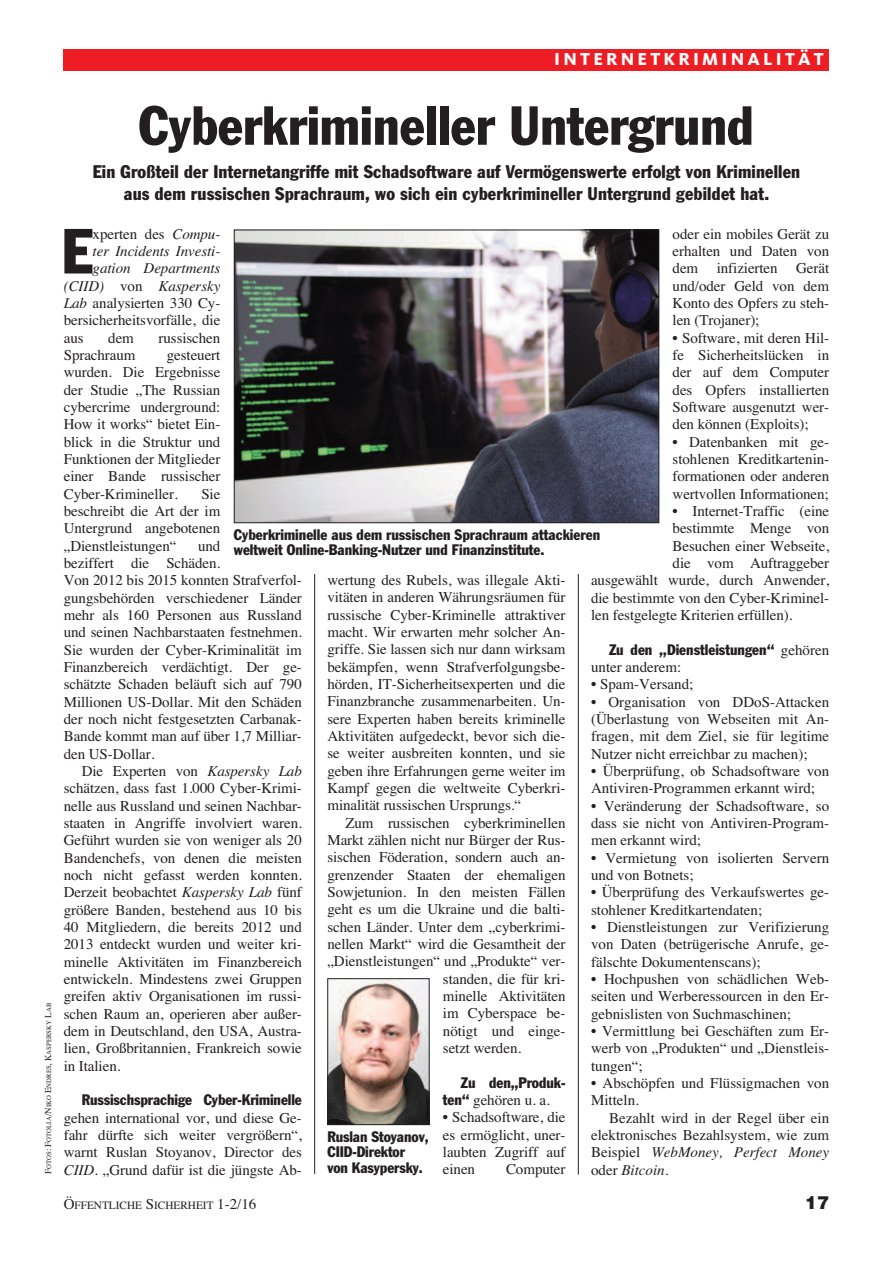
<style>
.page{position:relative;width:893px;height:1263px;background:#fff}
.page>*{position:absolute;margin:0;border:0;box-sizing:border-box;transform-origin:0 0}
.t1{font:condensed 62.55px "Franklin Gothic";color:#231f20}
.t2{font:condensed 54px "Franklin Gothic";color:#231f20}
.t3{font:condensed 18px/21.6px "Franklin Gothic";letter-spacing:.01em;color:#231f20;text-align:center}
.t4{font:800 18px "Kievit";letter-spacing:.175em;color:#fff}
.t5{font:900 18px "Helvetica";color:#231f20}
.t6{font:15px/17.2px "Times";letter-spacing:-.005em;color:#231f20;text-align:justify}
.t7{font:condensed 15px/15.8px "Franklin Gothic";color:#231f20}
.t8{font:italic 15px "Times";letter-spacing:-.005em;color:#231f20}
.t9{font:11.25px "Times";color:#231f20}
.t10{font:6.75px "Times";color:#231f20}
.s1{font-size:9px}
.s2{font-family:"Times";font-stretch:normal}
.s3{font-style:italic}
.s4{font-style:normal}
.s5{font-family:"Franklin Gothic";font-stretch:condensed}
.s6{font-size:15px}
</style>
<div class="page">
<hr style="left:314px;top:574px;width:1px;height:600px;background:#231f20">
<div style="left:64px;top:49px;width:765px;height:21px;background:#ee1d23"></div>
<hr style="left:578px;top:574px;width:1px;height:600px;background:#231f20">
<img style="left:236px;top:232px;width:421px;height:289px">
<div style="left:234px;top:230px;width:425px;height:293px;border:1px solid #231f20"></div>
<img style="left:329px;top:980px;width:98px;height:143px">
<div style="left:327px;top:978px;width:102px;height:147px;border:1px solid #231f20"></div>
<p class="t4" style="left:554px;top:53px;width:271px">INTERNETKRIMINALITÄT</p>
<p class="t10" style="left:45px;top:1174px;width:172px;rotate:-90deg"><span class="s1">F</span>OTOS<span class="s1">: F</span>OTOLIA<span class="s1">/N</span>IKO <span class="s1">E</span>NDRES<span class="s1">, K</span>ASPERSKY <span class="s1">L</span>AB</p>
<h2 class="t2" style="left:139px;top:106px;width:617px">Cyberkrimineller Untergrund</h2>
<p class="t3" style="left:93px;top:162px;width:709px">Ein Großteil der Internetangriffe mit Schadsoftware auf Vermögenswerte erfolgt von Kriminellen aus dem russischen Sprachraum, wo sich ein cyberkrimineller Untergrund gebildet hat.</p>
<p class="t6" style="left:673px;top:225px;width:158px">oder ein mobiles Gerät zu erhalten und Daten von dem infizierten Gerät und/oder Geld von dem Konto des Opfers zu steh&shy;len (Trojaner);</p>
<p class="t6" style="left:673px;top:329px;width:158px">• Software, mit deren Hil&shy;fe Sicherheitslücken in der auf dem Computer des Opfers installierten Software ausgenutzt wer&shy;den können (Exploits);</p>
<p class="t6" style="left:673px;top:433px;width:158px">• Datenbanken mit ge&shy;stohlenen Kreditkartenin&shy;formationen oder anderen wertvollen Informationen;</p>
<p class="t6" style="left:673px;top:502px;width:158px">• Internet-Traffic (eine</p>
<p class="t6" style="left:673px;top:520px;width:158px">bestimmte Menge von</p>
<p class="t6" style="left:673px;top:537px;width:158px">Besuchen einer Webseite,</p>
<p class="t6" style="left:673px;top:554px;width:158px">die vom Auftraggeber</p>
<p class="t6" style="left:591px;top:572px;width:240px">ausgewählt wurde, durch Anwender,</p>
<p class="t6" style="left:591px;top:589px;width:240px">die bestimmte von den Cyber-Kriminel-</p>
<p class="t6" style="left:591px;top:606px;width:203px">len festgelegte Kriterien erfüllen).</p>
<p class="t7" style="left:609px;top:643px;width:222px">Zu den „Dienstleistungen“ <span class="s2">gehören</span></p>
<p class="t6" style="left:591px;top:658px;width:92px">unter anderem:</p>
<p class="t6" style="left:591px;top:675px;width:104px">• Spam-Versand;</p>
<p class="t6" style="left:591px;top:693px;width:240px">• Organisation von DDoS-Attacken (Überlastung von Webseiten mit An&shy;fragen, mit dem Ziel, sie für legitime Nutzer nicht erreichbar zu machen);</p>
<p class="t6" style="left:591px;top:762px;width:240px">• Überprüfung, ob Schadsoftware von<br>Antiviren-Programmen erkannt wird;</p>
<p class="t6" style="left:591px;top:797px;width:240px">• Veränderung der Schadsoftware, so dass sie nicht von Antiviren-Program&shy;men erkannt wird;</p>
<p class="t6" style="left:591px;top:849px;width:240px">• Vermietung von isolierten Servern und von Botnets;</p>
<p class="t6" style="left:591px;top:883px;width:240px">• Überprüfung des Verkaufswertes ge&shy;stohlener Kreditkartendaten;</p>
<p class="t6" style="left:591px;top:918px;width:240px">• Dienstleistungen zur Verifizierung von Daten (betrügerische Anrufe, ge&shy;fälschte Dokumentenscans);</p>
<p class="t6" style="left:591px;top:970px;width:240px">• Hochpushen von schädlichen Web&shy;seiten und Werberessourcen in den Er&shy;gebnislisten von Suchmaschinen;</p>
<p class="t6" style="left:591px;top:1022px;width:240px">• Vermittlung bei Geschäften zum Er&shy;werb von „Produkten“ und „Dienstleis&shy;tungen“;</p>
<p class="t6" style="left:591px;top:1074px;width:240px">• Abschöpfen und Flüssigmachen von<br>Mitteln.</p>
<p class="t6" style="left:591px;top:1109px;width:240px;text-indent:18px">Bezahlt wird in der Regel über ein elektronisches Bezahlsystem, wie zum Beispiel <span class="s3">WebMoney, Perfect Money </span>oder <span class="s3">Bitсoin.</span></p>
<h1 class="t1" style="left:62px;top:229px;width:33px">E</h1>
<p class="t6" style="left:93px;top:225px;width:129px">xperten des <span class="s3">Compu-</span></p>
<p class="t8" style="left:93px;top:242px;width:129px">ter Incidents Investi-</p>
<p class="t8" style="left:93px;top:260px;width:129px">gation Departments</p>
<p class="t8" style="left:64px;top:277px;width:158px">(CIID) <span class="s4">von</span> Kaspersky</p>
<p class="t6" style="left:64px;top:294px;width:158px"><span class="s3">Lab</span> analysierten 330 Cy-</p>
<p class="t6" style="left:64px;top:312px;width:158px">bersicherheitsvorfälle, die</p>
<p class="t6" style="left:64px;top:329px;width:21px">aus</p>
<p class="t6" style="left:108px;top:329px;width:27px">dem</p>
<p class="t6" style="left:159px;top:329px;width:63px">russischen</p>
<p class="t6" style="left:64px;top:346px;width:73px">Sprachraum</p>
<p class="t6" style="left:64px;top:346px;width:158px;text-indent:103px">gesteuert wurden. Die Ergebnisse der Studie „The Russian cybercrime underground:<br>How it works“ bietet Ein&shy;blick in die Struktur und Funktionen der Mitglieder einer Bande russischer Cyber-Krimineller.</p>
<p class="t6" style="left:64px;top:485px;width:158px;text-indent:138px">Sie beschreibt die Art der im Untergrund angebotenen „Dienstleistungen“</p>
<p class="t7" style="left:234px;top:528px;width:368px">Cyberkriminelle aus dem russischen Sprachraum attackieren weltweit Online-Banking-Nutzer und Finanzinstitute.</p>
<p class="t6" style="left:64px;top:537px;width:240px;text-align:left;text-indent:134px">und<br>beziffert die Schäden.<br>Von 2012 bis 2015 konnten Strafverfol&shy;gungsbehörden verschiedener Länder mehr als 160 Personen aus Russland und seinen Nachbarstaaten festnehmen.<br>Sie wurden der Cyber-Kriminalität im<br>Finanzbereich verdächtigt. Der ge&shy;schätzte Schaden beläuft sich auf 790<br>Millionen US-Dollar. Mit den Schäden der noch nicht festgesetzten Carbanak-<br>Bande kommt man auf über 1,7 Milliar&shy;den US-Dollar.</p>
<p class="t6" style="left:64px;top:762px;width:240px;text-indent:18px">Die Experten von <span class="s3">Kaspersky Lab </span>schätzen, dass fast 1.000 Cyber-Krimi&shy;nelle aus Russland und seinen Nachbar&shy;staaten in Angriffe involviert waren.<br>Geführt wurden sie von weniger als 20<br>Bandenchefs, von denen die meisten noch nicht gefasst werden konnten.<br>Derzeit beobachtet <span class="s3">Kaspersky Lab</span> fünf größere Banden, bestehend aus 10 bis 40 Mitgliedern, die bereits 2012 und 2013 entdeckt wurden und weiter kri&shy;minelle Aktivitäten im Finanzbereich entwickeln. Mindestens zwei Gruppen greifen aktiv Organisationen im russi&shy;schen Raum an, operieren aber außer&shy;dem in Deutschland, den USA, Austra&shy;lien, Großbritannien, Frankreich sowie in Italien.</p>
<p class="t7" style="left:82px;top:1093px;width:222px">Russischsprachige Cyber-Kriminelle</p>
<p class="t6" style="left:64px;top:1109px;width:240px">gehen international vor, und diese Ge&shy;fahr dürfte sich weiter vergrößern“, warnt Ruslan Stoyanov, Director des <span class="s3">CIID.</span> „Grund dafür ist die jüngste Ab-</p>
<p class="t6" style="left:327px;top:571px;width:240px">wertung des Rubels, was illegale Akti&shy;vitäten in anderen Währungsräumen für russische Cyber-Kriminelle attraktiver macht. Wir erwarten mehr solcher An&shy;griffe. Sie lassen sich nur dann wirksam bekämpfen, wenn Strafverfolgungsbe&shy;hörden, IT-Sicherheitsexperten und die Finanzbranche zusammenarbeiten. Un&shy;sere Experten haben bereits kriminelle Aktivitäten aufgedeckt, bevor sich die&shy;se weiter ausbreiten konnten, und sie geben ihre Erfahrungen gerne weiter im Kampf gegen die weltweite Cyberkri&shy;minalität russischen Ursprungs.“</p>
<p class="t6" style="left:345px;top:814px;width:222px">Zum russischen cyberkriminellen</p>
<p class="t6" style="left:327px;top:831px;width:240px">Markt zählen nicht nur Bürger der Rus-</p>
<p class="t6" style="left:327px;top:848px;width:240px">sischen Föderation, sondern auch an-</p>
<p class="t6" style="left:327px;top:866px;width:240px">grenzender Staaten der ehemaligen</p>
<p class="t6" style="left:327px;top:883px;width:240px">Sowjetunion. In den meisten Fällen</p>
<p class="t6" style="left:327px;top:900px;width:240px">geht es um die Ukraine und die balti-</p>
<p class="t6" style="left:327px;top:918px;width:240px">schen Länder. Unter dem „cyberkrimi-</p>
<p class="t6" style="left:327px;top:935px;width:240px">nellen Markt“ wird die Gesamtheit der</p>
<p class="t6" style="left:327px;top:952px;width:240px">„Dienstleistungen“ und „Produkte“ ver-</p>
<p class="t6" style="left:443px;top:970px;width:124px">standen, die für kri-</p>
<p class="t6" style="left:443px;top:987px;width:124px">minelle Aktivitäten</p>
<p class="t6" style="left:443px;top:1004px;width:124px">im Cyberspace be-</p>
<p class="t6" style="left:443px;top:1022px;width:124px">nötigt und einge-</p>
<p class="t6" style="left:443px;top:1039px;width:80px">setzt werden.</p>
<p class="t7" style="left:461px;top:1075px;width:106px">Zu den„Produk-</p>
<p class="t6" style="left:443px;top:1091px;width:108px"><span class="s5">ten“</span> gehören u. a.</p>
<p class="t6" style="left:443px;top:1108px;width:124px">• Schadsoftware, die es ermöglicht, uner&shy;laubten Zugriff auf einen</p>
<p class="t7" style="left:327px;top:1129px;width:103px">Ruslan Stoyanov,<br>CIID-Direktor von Kasypersky.</p>
<p class="t6" style="left:506px;top:1160px;width:61px">Computer</p>
<p class="t9" style="left:64px;top:1198px;width:194px"><span class="s6">Ö</span>FFENTLICHE <span class="s6">S</span>ICHERHEIT <span class="s6">1-2/16</span></p>
<p class="t5" style="left:805px;top:1192px;width:26px">17</p>
</div>
